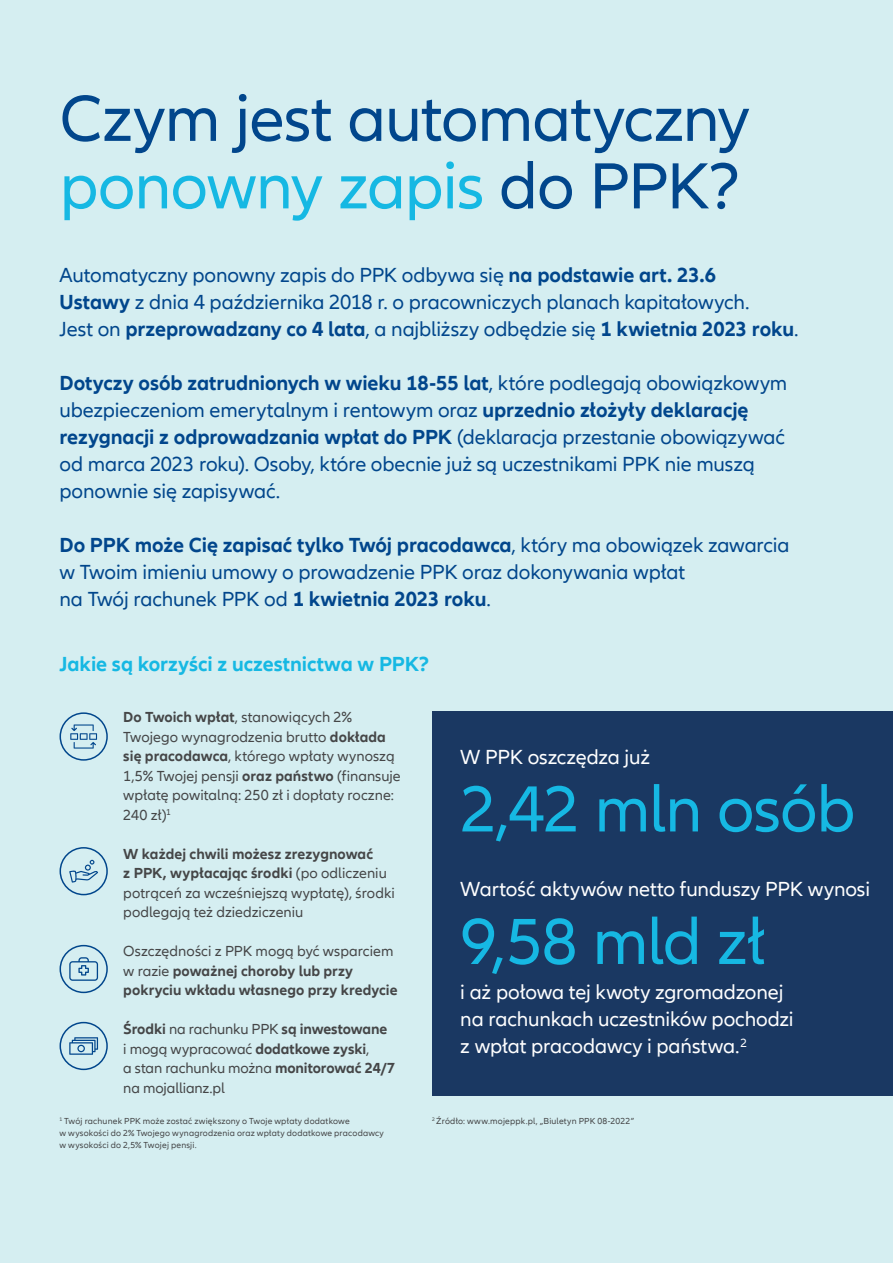
<style>
.page{position:relative;width:893px;height:1263px;background:#d5eef1}
.page>*{position:absolute;margin:0;border:0;box-sizing:border-box;transform-origin:0 0}
.t1{font:67.5px/67.5px "Allianz Neo";letter-spacing:-.015em;color:#01468c}
.t2{font:67.5px "Allianz Neo";letter-spacing:-.015em;color:#16b8e3}
.Subheadline___CTA_12{font:700 21px/27px "Allianz Neo";letter-spacing:-.005em;color:#01468c}
.Subheadline___CTA_12-2{font:21px/27px "Allianz Neo";letter-spacing:-.005em;color:#01468c}
.t3{font:21px "Allianz Neo";letter-spacing:-.005em;color:#fff}
.Subheadline___CTA_12-3{font:700 21px "Allianz Neo";color:#16b8e3}
.Subheadline___CTA_12-4{font:15px/19.5px "Allianz Neo";color:#454647}
.Subheadline___CTA_12-5{font:700 15px/19.5px "Allianz Neo";letter-spacing:.005em;color:#454647}
.Subheadline___CTA_12-6{font:9px/12px "Allianz Neo";letter-spacing:.02em;color:#454647}
.s1{color:#16b8e3}
.s2{font-weight:700}
.s3{font-weight:400}
</style>
<div class="page">
<div style="left:60px;top:712px;width:48px;height:49px;border:2px solid #01468c;border-radius:50%"></div>
<svg style="left:70px;top:724px;width:27px;height:24px"></svg>
<svg style="left:69px;top:860px;width:29px;height:23px"></svg>
<div style="left:60px;top:847px;width:48px;height:48px;border:2px solid #01468c;border-radius:50%"></div>
<div style="left:60px;top:945px;width:48px;height:48px;border:2px solid #01468c;border-radius:50%"></div>
<svg style="left:69px;top:957px;width:29px;height:24px"></svg>
<div style="left:60px;top:1022px;width:48px;height:48px;border:2px solid #01468c;border-radius:50%"></div>
<svg style="left:69px;top:1037px;width:29px;height:18px"></svg>
<div style="left:432px;top:711px;width:461px;height:385px;background:#1a3862"></div>
<p class="t1" style="left:60px;top:86px;width:692px">Czym jest automatyczny <span class="s1">ponowny zapis</span> do PPK?</p>
<p class="Subheadline___CTA_12-2" style="left:60px;top:262px;width:658px">Automatyczny ponowny zapis do PPK odbywa się <span class="s2">na podstawie art. 23.6</span></p>
<p class="Subheadline___CTA_12-2" style="left:60px;top:289px;width:692px"><span class="s2">Ustawy</span> z dnia 4 października 2018 r. o pracowniczych planach kapitałowych.</p>
<p class="Subheadline___CTA_12" style="left:60px;top:316px;width:741px"><span class="s3">Jest on</span> przeprowadzany co 4 lata<span class="s3">, a najbliższy odbędzie się</span> 1 kwietnia 2023 roku<span class="s3">.</span></p>
<p class="Subheadline___CTA_12" style="left:60px;top:370px;width:729px">Dotyczy osób zatrudnionych w wieku 18-55 lat<span class="s3">, które podlegają obowiązkowym ubezpieczeniom emerytalnym i rentowym oraz</span> uprzednio złożyły deklarację rezygnacji z odprowadzania wpłat do PPK <span class="s3">(deklaracja przestanie obowiązywać</span></p>
<p class="Subheadline___CTA_12-2" style="left:60px;top:451px;width:697px">od marca 2023 roku). Osoby, które obecnie już są uczestnikami PPK nie muszą ponownie się zapisywać.</p>
<p class="Subheadline___CTA_12" style="left:60px;top:532px;width:732px">Do PPK może Cię zapisać tylko Twój pracodawca<span class="s3">, który ma obowiązek zawarcia</span></p>
<p class="Subheadline___CTA_12-2" style="left:60px;top:559px;width:627px">w Twoim imieniu umowy o prowadzenie PPK oraz dokonywania wpłat</p>
<p class="Subheadline___CTA_12-2" style="left:60px;top:586px;width:433px">na Twój rachunek PPK od <span class="s2">1 kwietnia 2023 roku</span>.</p>
<p class="Subheadline___CTA_12-3" style="left:60px;top:651px;width:371px">Jakie są korzyści z uczestnictwa w PPK?</p>
<p class="Subheadline___CTA_12-4" style="left:123px;top:708px;width:279px"><span class="s2">Do Twoich wpłat</span>, stanowiących 2% Twojego wynagrodzenia brutto <span class="s2">dokłada się pracodawca</span>, którego wpłaty wynoszą 1,5% Twojej pensji <span class="s2">oraz państwo</span> (finansuje wpłatę powitalną: 250 zł i dopłaty roczne:<br>240 zł)<sup>1</sup></p>
<p class="Subheadline___CTA_12-4" style="left:123px;top:845px;width:273px"><span class="s2">W każdej chwili możesz zrezygnować<br>z PPK, wypłacając środki</span> (po odliczeniu potrąceń za wcześniejszą wypłatę), środki podlegają też dziedziczeniu</p>
<p class="Subheadline___CTA_12-5" style="left:123px;top:942px;width:276px"><span class="s3">Oszczędności z PPK mogą być wsparciem w razie</span> poważnej choroby lub przy pokryciu wkładu własnego przy kredycie</p>
<p class="Subheadline___CTA_12-4" style="left:123px;top:1020px;width:273px"><span class="s2">Środki</span> na rachunku PPK <span class="s2">są inwestowane<br></span>i mogą wypracować <span class="s2">dodatkowe zyski</span>,<br>a stan rachunku można <span class="s2">monitorować 24/7 </span>na mojallianz.pl</p>
<p class="Subheadline___CTA_12-6" style="left:60px;top:1115px;width:326px"><sup>1</sup> Twój rachunek PPK może zostać zwiększony o Twoje wpłaty dodatkowe<br>w wysokości do 2% Twojego wynagrodzenia oraz wpłaty dodatkowe pracodawcy w wysokości do 2,5% Twojej pensji.</p>
<p class="Subheadline___CTA_12-6" style="left:432px;top:1115px;width:203px"><sup>2</sup> Źródło: www.mojeppk.pl, „Biuletyn PPK 08-2022”</p>
<p class="t3" style="left:460px;top:745px;width:191px">W PPK oszczędza już</p>
<p class="t2" style="left:460px;top:770px;width:397px">2,42 mln osób</p>
<p class="t3" style="left:460px;top:877px;width:411px">Wartość aktywów netto funduszy PPK wynosi</p>
<p class="t2" style="left:460px;top:903px;width:306px">9,58 mld zł</p>
<p class="t3" style="left:460px;top:980px;width:325px">i aż połowa tej kwoty zgromadzonej</p>
<p class="t3" style="left:460px;top:1007px;width:335px">na rachunkach uczestników pochodzi</p>
<p class="t3" style="left:460px;top:1034px;width:288px">z wpłat pracodawcy i państwa.<sup>2</sup></p>
</div>
